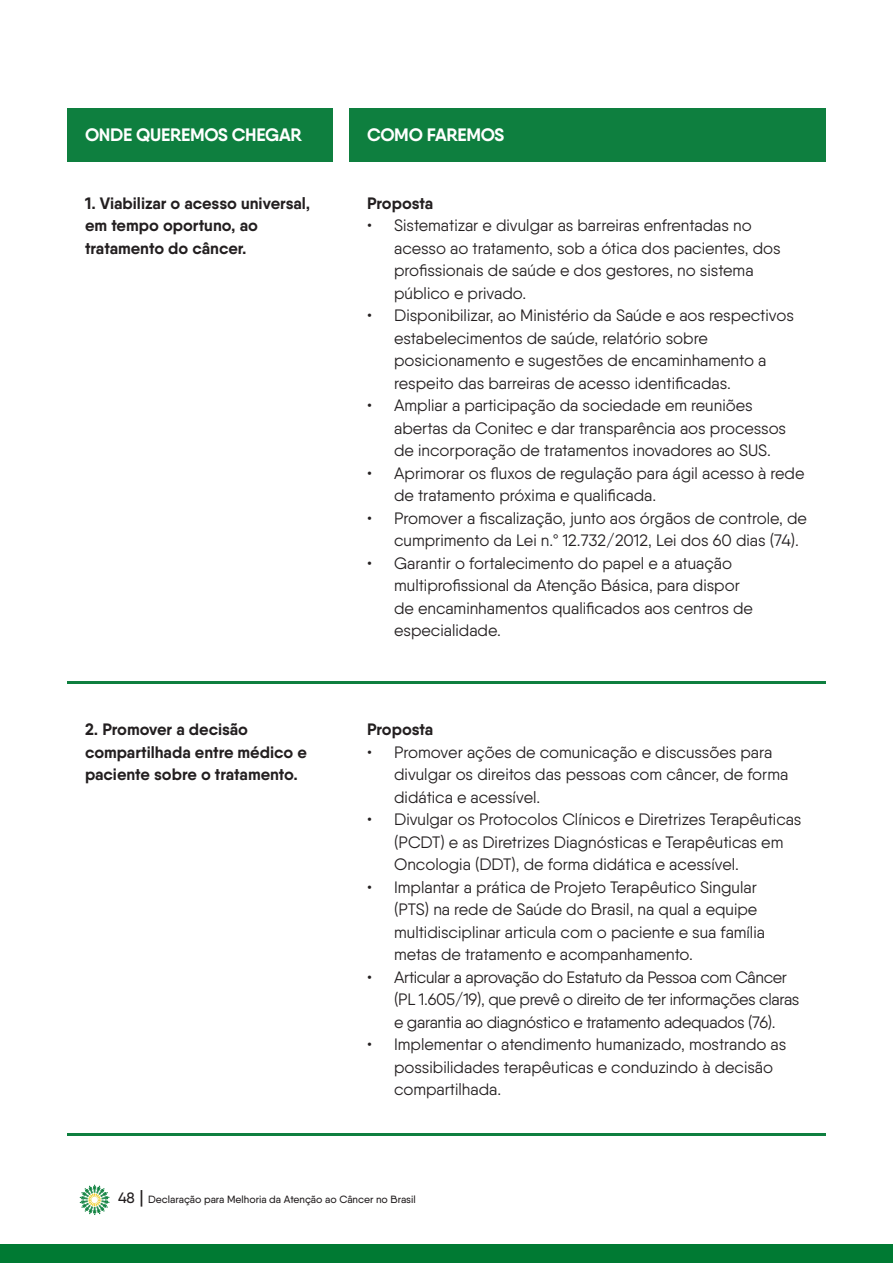
<style>
.page{position:relative;width:893px;height:1263px;background:#fff}
.page>*{position:absolute;margin:0;border:0;box-sizing:border-box;transform-origin:0 0}
.t1{font:700 18px "Qanelas";letter-spacing:-.015em;color:#fff}
.t2{font:16.5px/22.5px "Qanelas";color:#231f20}
.t3{font:700 16.5px/22.5px "Qanelas";color:#231f20}
.t4{font:16.5px/22.5px "Qanelas";letter-spacing:-.02em;color:#231f20}
.t5{font:500 10.5px "Qanelas";color:#231f20}
.s1{font-size:15px}
.s2{font-size:18px}
</style>
<div class="page">
<svg style="left:80px;top:1184px;width:30px;height:31px"></svg>
<div style="left:0;top:1244px;width:893px;height:19px;background:#007a33"></div>
<div style="left:67px;top:108px;width:759px;height:54px;background:#0e7f3f"></div>
<hr style="left:67px;top:681px;width:759px;height:3px;background:#0e7f3f">
<hr style="left:67px;top:1132px;width:759px;height:3px;background:#0e7f3f">
<div style="left:333px;top:100px;width:16px;height:67px;background:#fff"></div>
<p class="t1" style="left:85px;top:124px;width:218px">ONDE QUEREMOS CHEGAR</p>
<p class="t1" style="left:367px;top:124px;width:139px">COMO FAREMOS</p>
<p class="t3" style="left:85px;top:192px;width:227px">1. Viabilizar o acesso universal, em tempo oportuno, ao tratamento do câncer.</p>
<p class="t3" style="left:367px;top:192px;width:68px">Proposta</p>
<p class="t2" style="left:394px;top:214px;width:388px;text-indent:-27px">• Sistematizar e divulgar as barreiras enfrentadas no acesso ao tratamento, sob a ótica dos pacientes, dos profissionais de saúde e dos gestores, no sistema público e privado.</p>
<p class="t2" style="left:394px;top:304px;width:401px;text-indent:-27px">• Disponibilizar, ao Ministério da Saúde e aos respectivos estabelecimentos de saúde, relatório sobre posicionamento e sugestões de encaminhamento a respeito das barreiras de acesso identificadas.</p>
<p class="t2" style="left:394px;top:394px;width:394px;text-indent:-27px">• Ampliar a participação da sociedade em reuniões abertas da Conitec e dar transparência aos processos de incorporação de tratamentos inovadores ao SUS.</p>
<p class="t2" style="left:394px;top:462px;width:412px;text-indent:-27px">• Aprimorar os fluxos de regulação para ágil acesso à rede de tratamento próxima e qualificada.</p>
<p class="t2" style="left:394px;top:507px;width:414px;text-indent:-27px">• Promover a fiscalização, junto aos órgãos de controle, de cumprimento da Lei n.º 12.732/2012, Lei dos 60 dias (74).</p>
<p class="t2" style="left:394px;top:552px;width:360px;text-indent:-27px">• Garantir o fortalecimento do papel e a atuação multiprofissional da Atenção Básica, para dispor de encaminhamentos qualificados aos centros de especialidade.</p>
<p class="t3" style="left:85px;top:718px;width:223px">2. Promover a decisão compartilhada entre médico e paciente sobre o tratamento.</p>
<p class="t3" style="left:367px;top:718px;width:68px">Proposta</p>
<p class="t2" style="left:394px;top:740px;width:396px;text-indent:-27px">• Promover ações de comunicação e discussões para divulgar os direitos das pessoas com câncer, de forma didática e acessível.</p>
<p class="t2" style="left:394px;top:808px;width:409px;text-indent:-27px">• Divulgar os Protocolos Clínicos e Diretrizes Terapêuticas (PCDT) e as Diretrizes Diagnósticas e Terapêuticas em<br>Oncologia (DDT), de forma didática e acessível.</p>
<p class="t2" style="left:394px;top:875px;width:372px;text-indent:-27px">• Implantar a prática de Projeto Terapêutico Singular (PTS) na rede de Saúde do Brasil, na qual a equipe multidisciplinar articula com o paciente e sua família metas de tratamento e acompanhamento.</p>
<p class="t4" style="left:394px;top:965px;width:407px;text-indent:-27px">• Articular a aprovação do Estatuto da Pessoa com Câncer (PL 1.605/19), que prevê o direito de ter informações claras e garantia ao diagnóstico e tratamento adequados (76).</p>
<p class="t2" style="left:394px;top:1033px;width:394px;text-indent:-27px">• Implementar o atendimento humanizado, mostrando as possibilidades terapêuticas e conduzindo à decisão compartilhada.</p>
<p class="t5" style="left:118px;top:1193px;width:299px"><span class="s1">48</span> <span class="s2">|</span> Declaração para Melhoria da Atenção ao Câncer no Brasil</p>
</div>
